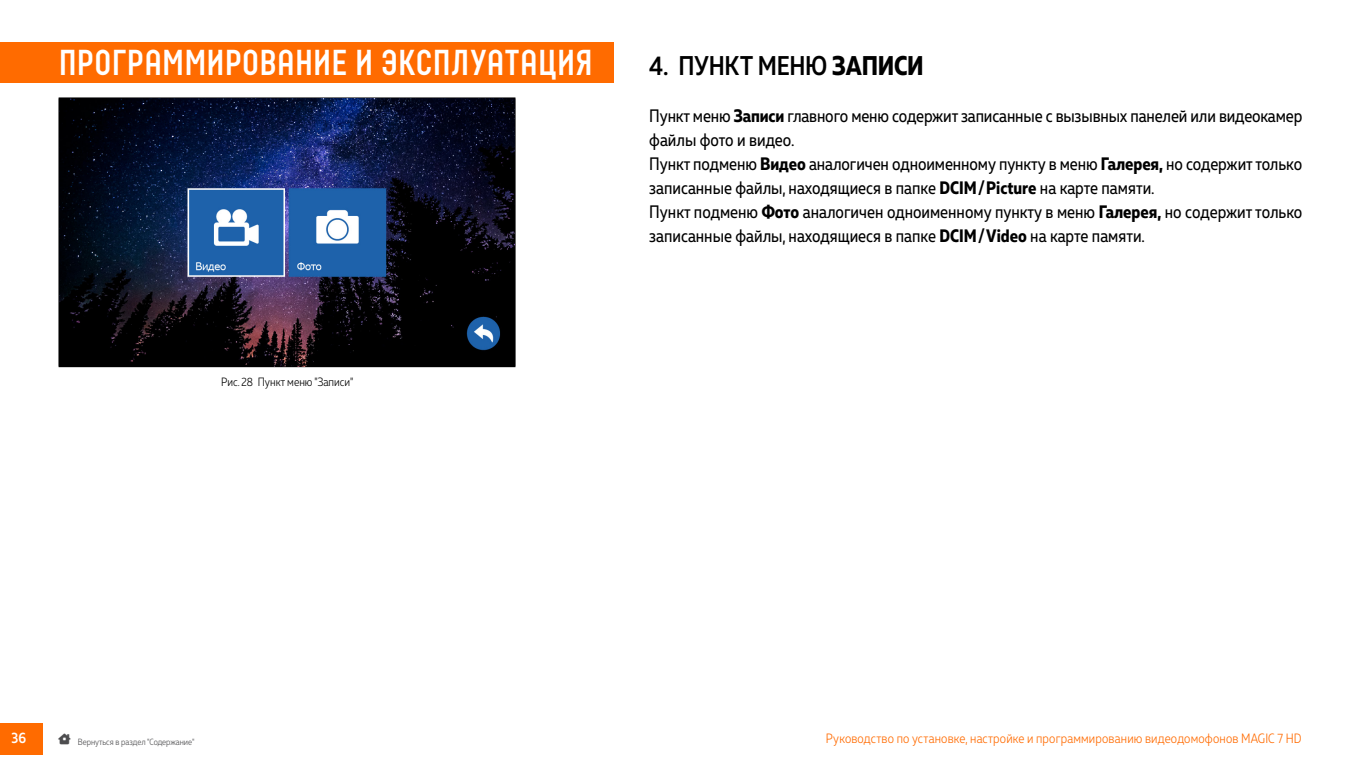
<style>
.page{position:relative;width:1361px;height:766px;background:#fff}
.page>*{position:absolute;margin:0;border:0;box-sizing:border-box;transform-origin:0 0}
.t1{font:700 36px "Neubau Pro";letter-spacing:-.01em;color:#fff}
.t2{font:500 27px "Muller Narrow";letter-spacing:-.015em;color:#000}
.t3{font:18px/24px "Muller Narrow";letter-spacing:-.005em;color:#000}
.t4{font:500 15px "Muller Narrow";color:#fff}
.t5{font:300 13.5px "Muller Narrow";letter-spacing:.01em;color:#ff6b00}
.t6{font:300 12px "Muller Narrow";color:#000}
.t7{font:300 9px "Muller Narrow";color:#4d4d4f}
.s1{font-weight:700}
</style>
<div class="page">
<div style="left:0;top:42px;width:613px;height:41px;background:#ff6b00"></div>
<div style="left:0;top:723px;width:43px;height:32px;background:#ff6b00"></div>
<hr style="left:515px;top:98px;width:1px;height:268px;background:#000">
<hr style="left:59px;top:366px;width:456px;height:1px;background:#000">
<img style="left:59px;top:98px;width:456px;height:268px">
<h1 class="t1" style="left:58px;top:41px;width:536px">ПРОГРАММИРОВАНИЕ И ЭКСПЛУАТАЦИЯ</h1>
<p class="t6" style="left:221px;top:375px;width:134px">Рис. 28 Пункт меню "Записи"</p>
<h2 class="t2" style="left:649px;top:49px;width:276px">4. ПУНКТ МЕНЮ <span class="s1">ЗАПИСИ</span></h2>
<p class="t3" style="left:649px;top:103px;width:655px">Пункт меню <span class="s1">Записи</span> главного меню содержит записанные с вызывных панелей или видеокамер файлы фото и видео.<br>Пункт подменю <span class="s1">Видео</span> аналогичен одноименному пункту в меню <span class="s1">Галерея,</span> но содержит только записанные файлы, находящиеся в папке <span class="s1">DCIM/Picture</span> на карте памяти.<br>Пункт подменю <span class="s1">Фото</span> аналогичен одноименному пункту в меню <span class="s1">Галерея,</span> но содержит только записанные файлы, находящиеся в папке <span class="s1">DCIM/Video</span> на карте памяти.</p>
<p class="t4" style="left:11px;top:728px;width:16px">36</p>
<p class="t7" style="left:59px;top:735px;width:137px">★ Вернуться в раздел "Содержание"</p>
<p class="t5" style="left:826px;top:730px;width:477px">Руководство по установке, настройке и программированию видеодомофонов MAGIC 7 HD</p>
</div>
